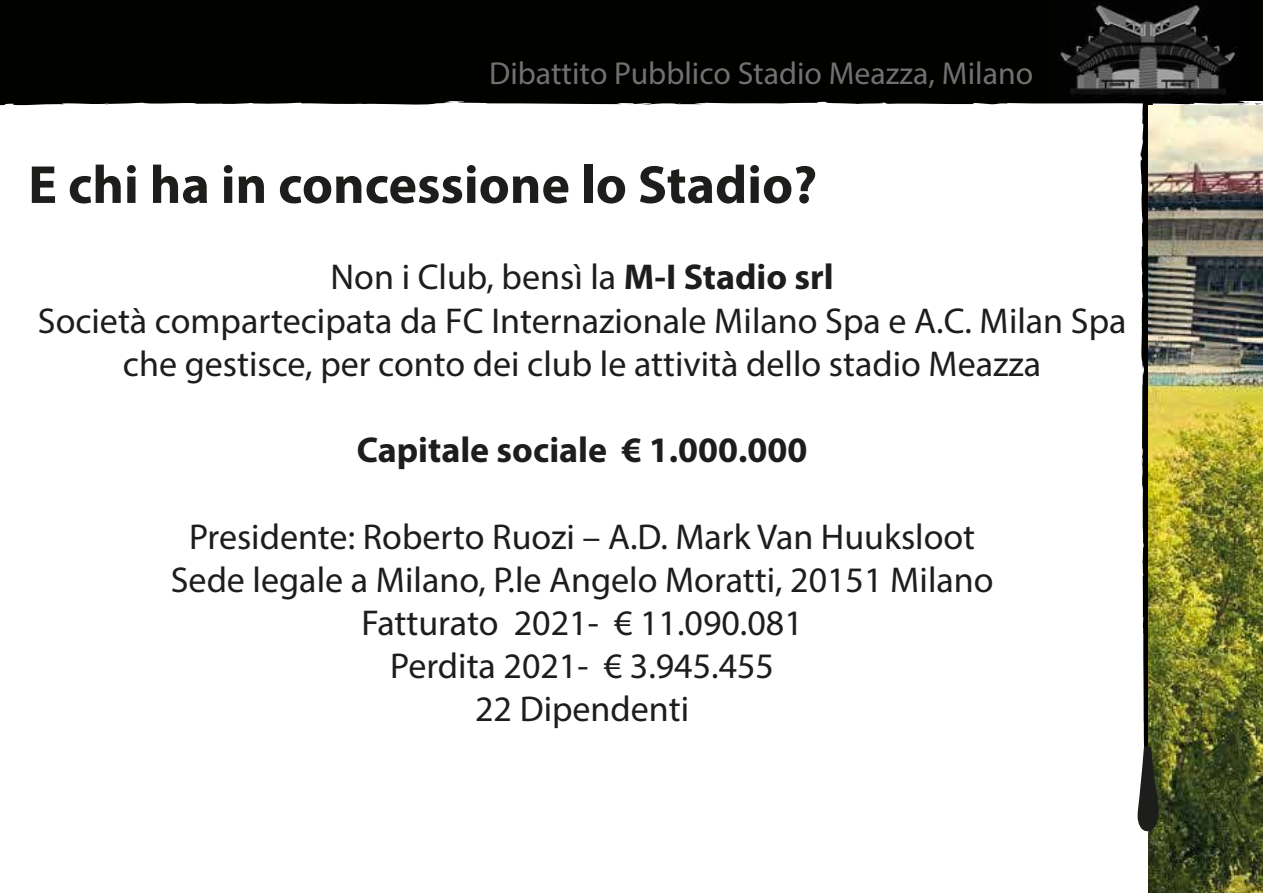
<style>
.page{position:relative;width:1263px;height:893px;background:#fff}
.page>*{position:absolute;margin:0;border:0;box-sizing:border-box;transform-origin:0 0}
.t1{font:700 54px "Myriad Pro";color:#1d1d1b}
.t2{font:36px/43.2px "Myriad Pro";color:#1d1d1b;text-align:center}
.t3{font:700 36px "Myriad Pro";color:#1d1d1b}
.t4{font:31.8px "Myriad Pro";color:#717070}
.s1{font-weight:700}
</style>
<div class="page">
<img style="left:1149px;top:106px;width:113px;height:786px">
<svg style="left:1252px;top:0;width:11px;height:9px"></svg>
<div style="left:0;top:0;width:1252px;height:106px;background:#010100"></div>
<svg style="left:306px;top:96px;width:9px;height:2px"></svg>
<svg style="left:119px;top:96px;width:13px;height:2px"></svg>
<svg style="left:221px;top:95px;width:14px;height:1px"></svg>
<img style="left:1053px;top:0;width:188px;height:98px">
<img style="left:1137px;top:97px;width:22px;height:735px">
<p class="t4" style="left:489px;top:54px;width:546px">Dibattito Pubblico Stadio Meazza, Milano</p>
<h1 class="t1" style="left:28px;top:150px;width:790px">E chi ha in concessione lo Stadio?</h1>
<p class="t2" style="left:38px;top:255px;width:1090px">Non i Club, bensì la <span class="s1">M-I Stadio srl<br></span>Società compartecipata da FC Internazionale Milano Spa e A.C. Milan Spa che gestisce, per conto dei club le attività dello stadio Meazza</p>
<p class="t3" style="left:357px;top:427px;width:452px">Capitale sociale € 1.000.000</p>
<p class="t2" style="left:171px;top:514px;width:824px">Presidente: Roberto Ruozi – A.D. Mark Van Huuksloot Sede legale a Milano, P.le Angelo Moratti, 20151 Milano Fatturato 2021- € 11.090.081<br>Perdita 2021- € 3.945.455<br>22 Dipendenti</p>
</div>
